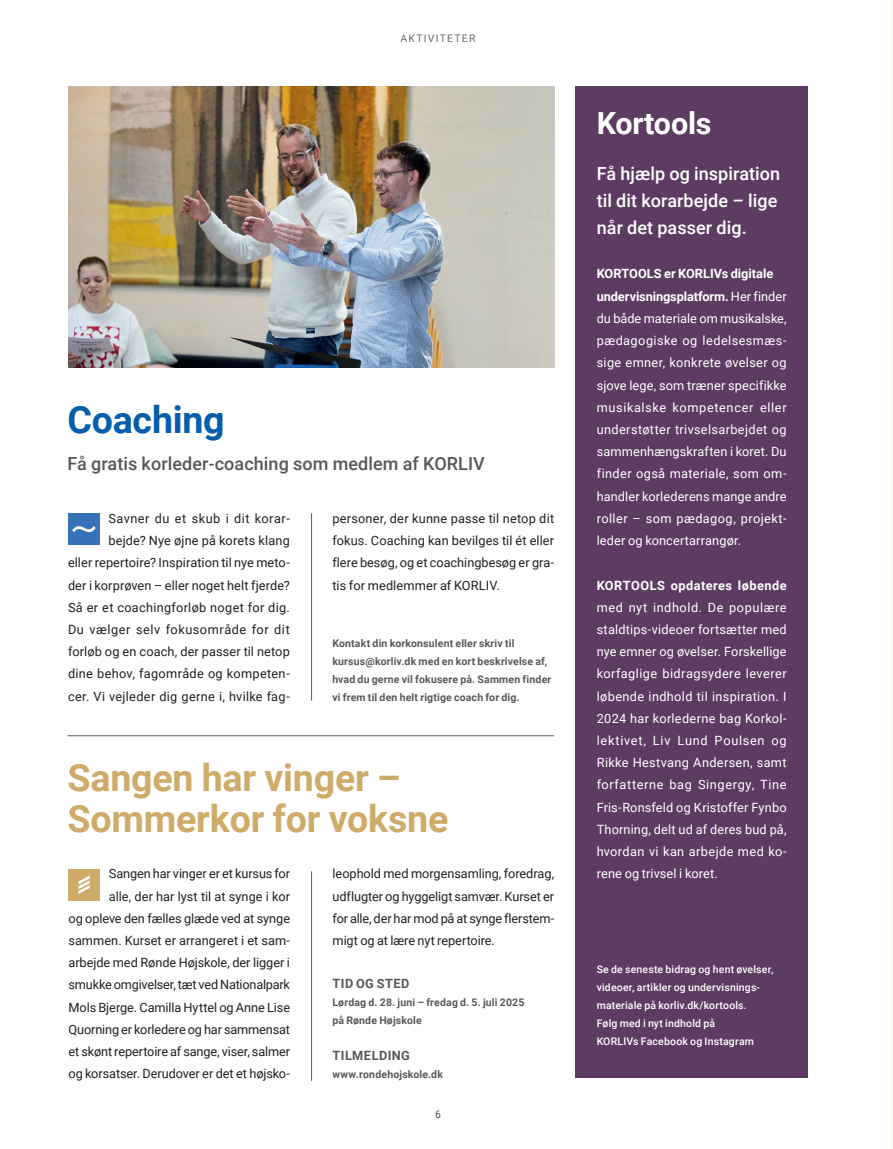
<style>
.page{position:relative;width:893px;height:1149px;background:#fff}
.page>*{position:absolute;margin:0;border:0;box-sizing:border-box;transform-origin:0 0}
.Home_Rubrik{font:700 37.65px "Roboto";letter-spacing:-.005em;color:#ceab68}
.Home_Rubrik-2{font:700 37.65px "Roboto";letter-spacing:-.005em;color:#045eac}
.Home_Rubrik-3{font:700 30.45px "Roboto";letter-spacing:-.005em;color:#fff}
.Manchet{font:500 18px/27px "Roboto";letter-spacing:.005em;color:#fff}
.Manchet-2{font:500 18px "Roboto";letter-spacing:.005em;color:#57585a}
.Brød_indryk_Roboto{font:12.75px/22.2px "Roboto";color:#231f20;text-align:right}
.Brød_Roboto{font:12.75px/22.2px "Roboto";letter-spacing:.015em;color:#fff;text-align:justify}
.Brød_Roboto-2{font:700 12.75px "Roboto";color:#fff}
.Billedtext{font:700 12.75px "Roboto";letter-spacing:.035em;color:#57585a}
.Billedtext-2{font:700 10.5px/18px "Roboto";letter-spacing:.015em;color:#57585a}
.Billedtext-3{font:500 10.5px/18px "Roboto";letter-spacing:.015em;color:#fff}
.Brød_indryk_Roboto-2{font:700 10.5px "Roboto";letter-spacing:.015em;color:#57585a}
.Headere{font:10.5px "Roboto";letter-spacing:.11em;color:#6c6d70}
.Headere-2{font:10.5px "Roboto";color:#57585a}
.s1{font-weight:700}
</style>
<div class="page">
<div style="left:575px;top:86px;width:233px;height:991px;background:#5c3c61"></div>
<hr style="left:892px;top:0;width:1px;height:1148px;background:#fbf8f0">
<img style="left:68px;top:86px;width:486px;height:281px">
<hr style="left:311px;top:513px;width:1px;height:187px;background:#57585a">
<hr style="left:311px;top:871px;width:1px;height:209px;background:#57585a">
<hr style="left:67px;top:735px;width:487px;height:1px;background:#57585a">
<div style="left:68px;top:868px;width:32px;height:32px;background:#ceab68"></div>
<svg style="left:78px;top:875px;width:12px;height:18px"></svg>
<div style="left:68px;top:513px;width:32px;height:32px;background:#3772b8"></div>
<svg style="left:72px;top:526px;width:24px;height:6px"></svg>
<p class="Home_Rubrik-2" style="left:67px;top:393px;width:159px">Coaching</p>
<p class="Headere" style="left:400px;top:31px;width:76px">AKTIVITETER</p>
<p class="Manchet-2" style="left:67px;top:450px;width:419px">Få gratis korleder-coaching som medlem af KORLIV</p>
<p class="Brød_indryk_Roboto" style="left:68px;top:506px;width:223px">Savner du et skub i dit korar&shy;bejde? Nye øjne på korets klang<br>eller repertoire? Inspiration til nye meto&shy;der i korprøven – eller noget helt fjerde?<br>Så er et coachingforløb noget for dig.<br>Du vælger selv fokusområde for dit forløb og en coach, der passer til netop dine behov, fagområde og kompeten&shy;cer. Vi vejleder dig gerne i, hvilke fag-</p>
<p class="Brød_indryk_Roboto" style="left:332px;top:506px;width:223px;text-align:justify">personer, der kunne passe til netop dit fokus. Coaching kan bevilges til ét eller flere besøg, og et coachingbesøg er gra&shy;tis for medlemmer af KORLIV.</p>
<p class="Brød_indryk_Roboto-2" style="left:332px;top:635px;width:184px">Kontakt din korkonsulent eller skriv til</p>
<p class="Billedtext-2" style="left:332px;top:651px;width:220px">kursus@korliv.dk med en kort beskrivelse af, hvad du gerne vil fokusere på. Sammen finder vi frem til den helt rigtige coach for dig.</p>
<p class="Home_Rubrik" style="left:67px;top:750px;width:335px">Sangen har vinger –</p>
<p class="Home_Rubrik" style="left:67px;top:791px;width:383px">Sommerkor for voksne</p>
<p class="Brød_indryk_Roboto" style="left:68px;top:862px;width:223px">Sangen har vinger er et kursus for<br>alle, der har lyst til at synge i kor<br>og opleve den fælles glæde ved at synge sammen. Kurset er arrangeret i et sam&shy;arbejde med Rønde Højskole, der ligger i smukke omgivelser, tæt ved Nationalpark Mols Bjerge. Camilla Hyttel og Anne Lise Quorning er korledere og har sammensat et skønt repertoire af sange, viser, salmer og korsatser. Derudover er det et højsko-</p>
<p class="Brød_indryk_Roboto" style="left:333px;top:862px;width:223px;text-align:justify">leophold med morgensamling, foredrag, udflugter og hyggeligt samvær. Kurset er for alle, der har mod på at synge flerstem&shy;migt og at lære nyt repertoire.</p>
<p class="Billedtext" style="left:333px;top:974px;width:78px">TID OG STED</p>
<p class="Billedtext-2" style="left:332px;top:992px;width:194px">Lørdag d. 28. juni – fredag d. 5. juli 2025</p>
<p class="Billedtext-2" style="left:332px;top:1010px;width:91px">på Rønde Højskole</p>
<p class="Billedtext" style="left:333px;top:1046px;width:79px">TILMELDING</p>
<p class="Billedtext-2" style="left:332px;top:1064px;width:112px">www.rondehojskole.dk</p>
<p class="Headere-2" style="left:435px;top:1106px;width:7px">6</p>
<p class="Home_Rubrik-3" style="left:597px;top:102px;width:116px">Kortools</p>
<p class="Manchet" style="left:597px;top:159px;width:185px">Få hjælp og inspiration til dit korarbejde – lige når det passer dig.</p>
<p class="Brød_Roboto-2" style="left:597px;top:265px;width:178px">KORTOOLS er KORLIVs digitale</p>
<p class="Brød_Roboto" style="left:597px;top:284px;width:191px"><span class="s1">undervisningsplatform.</span> Her finder du både materiale om musikalske, pædagogiske og ledelsesmæs&shy;sige emner, konkrete øvelser og sjove lege, som træner specifikke musikalske kompetencer eller understøtter trivselsarbejdet og sammenhængskraften i koret. Du finder også materiale, som om&shy;handler korlederens mange andre roller – som pædagog, projekt&shy;leder og koncertarrangør.</p>
<p class="Brød_Roboto" style="left:597px;top:573px;width:191px"><span class="s1">KORTOOLS opdateres løbende </span>med nyt indhold. De populære staldtips-videoer fortsætter med nye emner og øvelser. Forskellige korfaglige bidragsydere leverer løbende indhold til inspiration. I 2024 har korlederne bag Korkol&shy;lektivet, Liv Lund Poulsen og Rikke Hestvang Andersen, samt forfatterne bag Singergy, Tine Fris-Ronsfeld og Kristoffer Fynbo Thorning, delt ud af deres bud på, hvordan vi kan arbejde med ko&shy;rene og trivsel i koret.</p>
<p class="Billedtext-3" style="left:597px;top:959px;width:178px">Se de seneste bidrag og hent øvelser, videoer, artikler og undervisnings&shy;materiale på korliv.dk/kortools.</p>
<p class="Billedtext-3" style="left:597px;top:1013px;width:120px">Følg med i nyt indhold på</p>
<p class="Billedtext-3" style="left:597px;top:1031px;width:159px">KORLIVs Facebook og Instagram</p>
</div>
